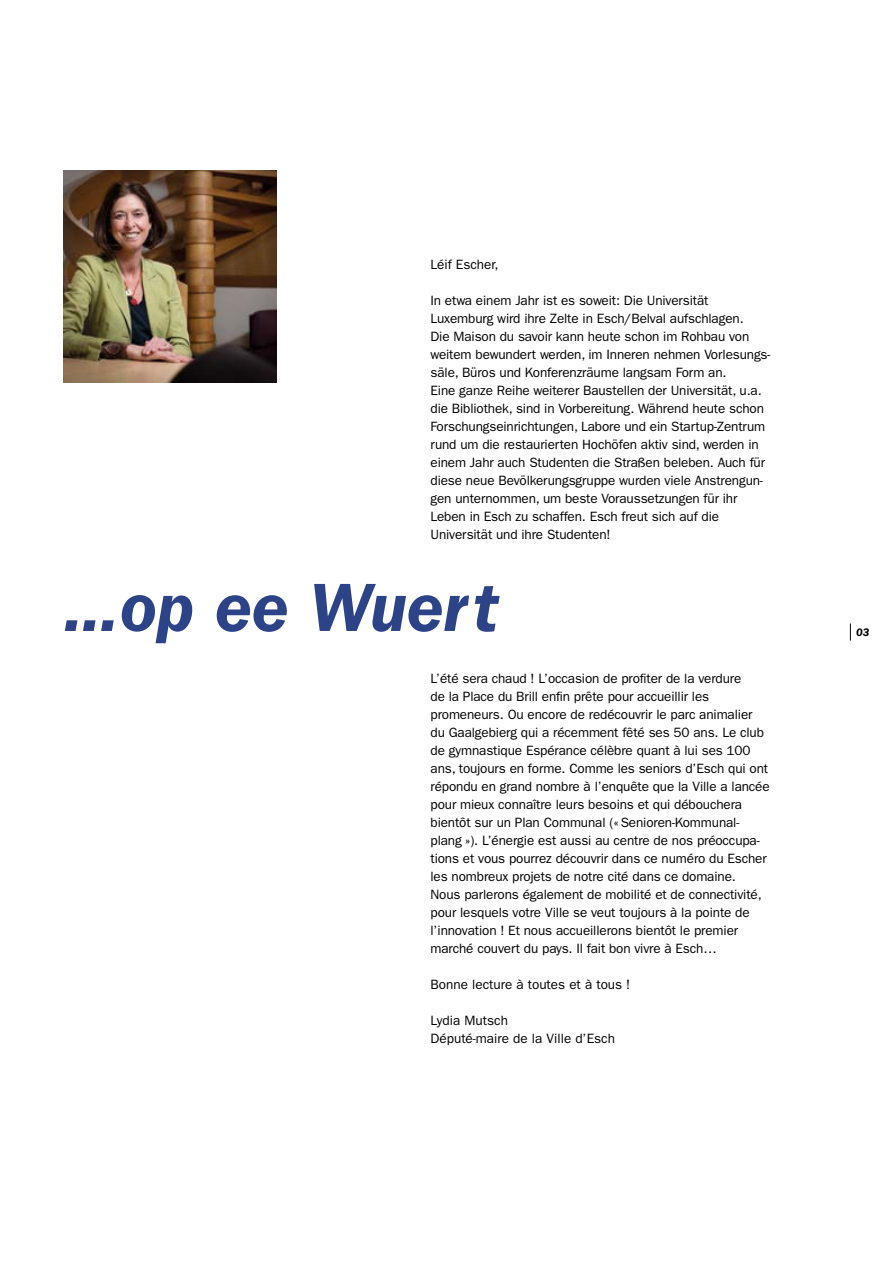
<style>
.page{position:relative;width:893px;height:1263px;background:#fff}
.page>*{position:absolute;margin:0;border:0;box-sizing:border-box;transform-origin:0 0}
.TITRE_1{font:italic 600 70.5px "ITC Franklin Gothic Std";letter-spacing:-.01em;color:#2d4388}
.TEXT_FR{font:13.5px/18px "ITC Franklin Gothic Std";letter-spacing:-.01em;color:#000}
.PAGE_N__RIGHT{font:italic 600 11.25px "ITC Franklin Gothic Std";color:#000}
</style>
<div class="page">
<hr style="left:0;top:0;width:1px;height:631px;background:#30aaac">
<img style="left:64px;top:170px;width:212px;height:213px">
<svg style="left:850px;top:623px;width:1px;height:17px"></svg>
<p class="TEXT_FR" style="left:431px;top:255px;width:70px">Léif Escher,</p>
<p class="TEXT_FR" style="left:431px;top:291px;width:341px">In etwa einem Jahr ist es soweit: Die Universität Luxemburg wird ihre Zelte in Esch/Belval aufschlagen.<br>Die Maison du savoir kann heute schon im Rohbau von weitem bewundert werden, im Inneren nehmen Vorlesungs&shy;säle, Büros und Konferenzräume langsam Form an.<br>Eine ganze Reihe weiterer Baustellen der Universität, u.a. die Bibliothek, sind in Vorbereitung. Während heute schon Forschungseinrichtungen, Labore und ein Startup-Zentrum rund um die restaurierten Hochöfen aktiv sind, werden in einem Jahr auch Studenten die Straßen beleben. Auch für diese neue Bevölkerungsgruppe wurden viele Anstrengun&shy;gen unternommen, um beste Voraussetzungen für ihr Leben in Esch zu schaffen. Esch freut sich auf die Universität und ihre Studenten!</p>
<p class="TITRE_1" style="left:64px;top:568px;width:436px">...op ee Wuert</p>
<p class="TEXT_FR" style="left:431px;top:669px;width:341px">L’été sera chaud ! L’occasion de profiter de la verdure<br>de la Place du Brill enfin prête pour accueillir les promeneurs. Ou encore de redécouvrir le parc animalier du Gaalgebierg qui a récemment fêté ses 50 ans. Le club de gymnastique Espérance célèbre quant à lui ses 100 ans, toujours en forme. Comme les seniors d’Esch qui ont répondu en grand nombre à l’enquête que la Ville a lancée pour mieux connaître leurs besoins et qui débouchera bientôt sur un Plan Communal (« Senioren-Kommunal&shy;plang »). L’énergie est aussi au centre de nos préoccupa&shy;tions et vous pourrez découvrir dans ce numéro du Escher les nombreux projets de notre cité dans ce domaine.<br>Nous parlerons également de mobilité et de connectivité, pour lesquels votre Ville se veut toujours à la pointe de l’innovation ! Et nous accueillerons bientôt le premier marché couvert du pays. Il fait bon vivre à Esch…</p>
<p class="TEXT_FR" style="left:431px;top:975px;width:201px">Bonne lecture à toutes et à tous !</p>
<p class="TEXT_FR" style="left:431px;top:1011px;width:79px">Lydia Mutsch</p>
<p class="TEXT_FR" style="left:431px;top:1029px;width:186px">Député-maire de la Ville d’Esch</p>
<p class="PAGE_N__RIGHT" style="left:856px;top:626px;width:15px">03</p>
</div>
